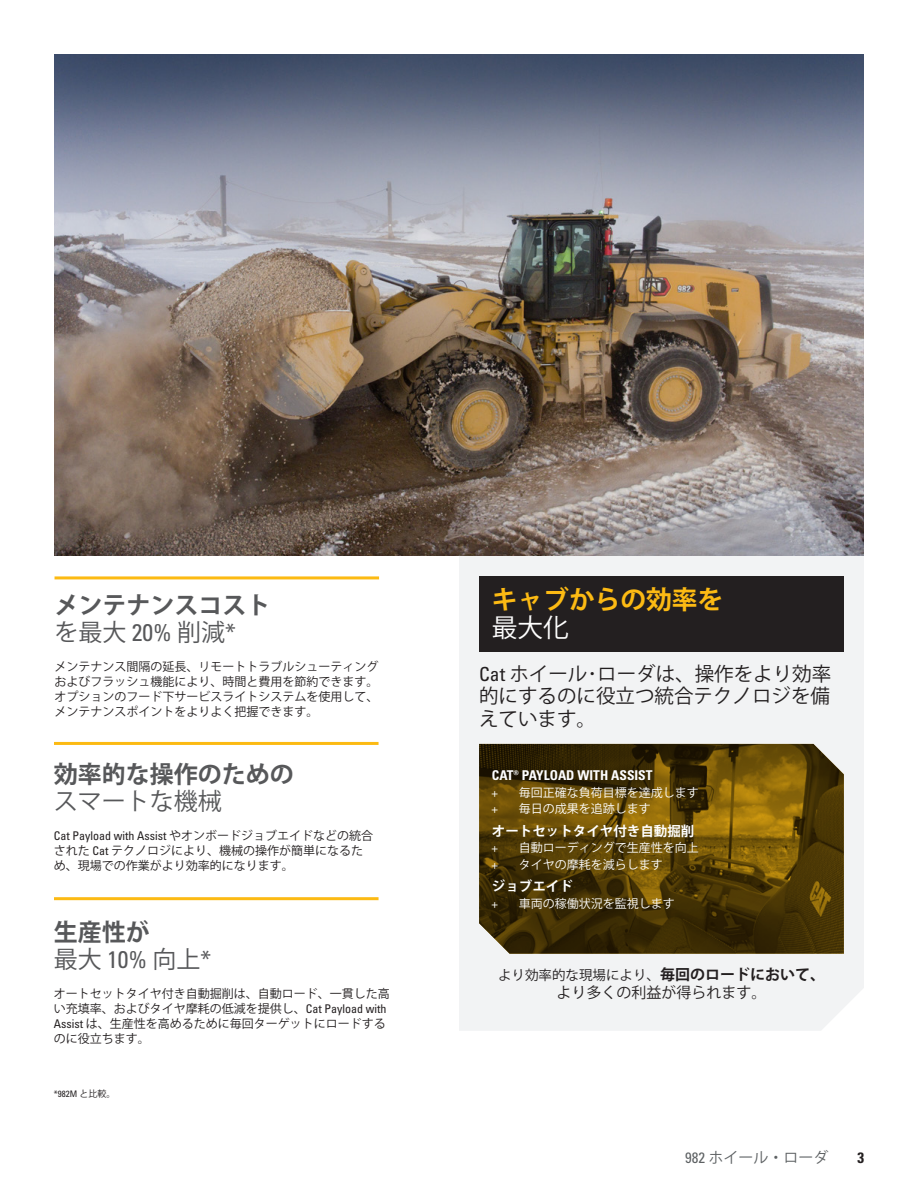
<style>
.page{position:relative;width:918px;height:1188px;background:#fff}
.page>*{position:absolute;margin:0;border:0;box-sizing:border-box;transform-origin:0 0}
.t1{font:700 25.65px "Koz Go Pro";color:#fcba13}
.t2{font:25.65px "Koz Go Pro";color:#fff}
.t3{font:700 24px/27px "Koz Go Pro";color:#57585a}
.t4{font:24px "Koz Go Pro";color:#57585a}
.t5{font:19.5px/22.5px "Koz Go Pro";color:#231f20;text-align:justify}
.t6{font:15px "Koz Go Pro";color:#231f20}
.t7{font:15px "Koz Go Pro";color:#5d6163}
.t8{font:15px "Univers LTCYR 67 Bold Cond";color:#231f20}
.t9{font:13.5px "Koz Go Pro";color:#231f20}
.t10{font:13.5px "Univers LTCYR 67 Bold Cond";color:#fff}
.t11{font:700 13.5px "Koz Go Pro";color:#fff}
.t12{font:12px/15px "Koz Go Pro";color:#231f20}
.t13{font:12px "Koz Go Pro";color:#fff}
.t14{font:condensed 12px "Univers LTCYR 57";color:#231f20}
.t15{font:condensed 12px "Univers LTCYR 57";color:#fff}
.t16{font:condensed 9px "Univers LTCYR 57";color:#231f20}
.s1{font-weight:400}
.s2{font-family:"Univers LTCYR 57";font-weight:400;font-stretch:condensed}
.s3{font-family:"Koz Go Pro";font-stretch:normal}
.s4{font-family:"Univers LTCYR 57";font-stretch:condensed}
.s5{font-weight:700;font-size:15px}
</style>
<div class="page">
<div style="left:459px;top:555px;width:405px;height:476px;background:#f2f3f4"></div>
<svg style="left:479px;top:744px;width:365px;height:210px;background:#554008"></svg>
<div style="left:479px;top:576px;width:365px;height:76px;background:#231f20"></div>
<img style="left:54px;top:54px;width:810px;height:501px">
<hr style="left:54px;top:742px;width:325px;height:3px;background:#fcba13">
<hr style="left:54px;top:897px;width:325px;height:3px;background:#fcba13">
<hr style="left:55px;top:576px;width:324px;height:3px;background:#fcba13">
<h2 class="t3" style="left:54px;top:594px;width:217px">メンテナンスコスト<span class="s1">を最大</span> <span class="s2">20%</span> <span class="s1">削減</span><span class="s2">*</span></h2>
<p class="t12" style="left:54px;top:660px;width:325px;text-align:justify">メンテナンス間隔の延長、リモートトラブルシューティングおよびフラッシュ機能により、時間と費用を節約できます。オプションのフード下サービスライトシステムを使用して、メンテナンスポイントをよりよく把握できます。</p>
<h2 class="t3" style="left:54px;top:762px;width:242px">効率的な操作のための</h2>
<h2 class="t4" style="left:54px;top:785px;width:170px">スマートな機械</h2>
<p class="t14" style="left:54px;top:828px;width:321px">Cat Payload with Assist <span class="s3">やオンボードジョブエイドなどの統合</span></p>
<p class="t12" style="left:54px;top:843px;width:311px">された <span class="s4">Cat</span> テクノロジにより、機械の操作が簡単になるため、現場での作業がより効率的になります。</p>
<h2 class="t3" style="left:54px;top:920px;width:159px">生産性が<br><span class="s1">最大</span> <span class="s2">10%</span> <span class="s1">向上</span><span class="s2">*</span></h2>
<p class="t12" style="left:54px;top:986px;width:338px">オートセットタイヤ付き自動掘削は、自動ロード、一貫した高い充填率、およびタイヤ摩耗の低減を提供し、<span class="s4">Cat Payload with<br>Assist</span> は、生産性を高めるために毎回ターゲットにロードするのに役立ちます。</p>
<p class="t16" style="left:54px;top:1088px;width:63px">*982M <span class="s3">と比較。</span></p>
<h1 class="t1" style="left:492px;top:583px;width:233px">キャブからの効率を</h1>
<h1 class="t2" style="left:492px;top:611px;width:79px">最大化</h1>
<h3 class="t5" style="left:479px;top:663px;width:354px"><span class="s4">Cat</span> ホイール･ローダは、操作をより効率的にするのに役立つ統合テクノロジを備えています。</h3>
<p class="t10" style="left:492px;top:767px;width:162px">CAT® PAYLOAD WITH ASSIST</p>
<p class="t15" style="left:492px;top:785px;width:7px">+</p>
<p class="t13" style="left:519px;top:784px;width:181px">毎回正確な負荷目標を達成します</p>
<p class="t15" style="left:492px;top:801px;width:7px">+</p>
<p class="t13" style="left:519px;top:801px;width:133px">毎日の成果を追跡します</p>
<p class="t11" style="left:492px;top:822px;width:204px">オートセットタイヤ付き自動掘削</p>
<p class="t15" style="left:492px;top:840px;width:7px">+</p>
<p class="t13" style="left:519px;top:840px;width:181px">自動ローディングで生産性を向上</p>
<p class="t15" style="left:492px;top:857px;width:7px">+</p>
<p class="t13" style="left:519px;top:856px;width:145px">タイヤの摩耗を減らします</p>
<p class="t11" style="left:492px;top:877px;width:82px">ジョブエイド</p>
<p class="t15" style="left:492px;top:896px;width:7px">+</p>
<p class="t13" style="left:519px;top:895px;width:157px">車両の稼働状況を監視します</p>
<p class="t9" style="left:498px;top:966px;width:328px">より効率的な現場により、<span class="s5">毎回のロードにおいて、</span></p>
<p class="t6" style="left:556px;top:983px;width:211px">より多くの利益が得られます。</p>
<p class="t7" style="left:685px;top:1148px;width:145px"><span class="s4">982</span> ホイール・ローダ</p>
<p class="t8" style="left:857px;top:1148px;width:8px">3</p>
</div>
